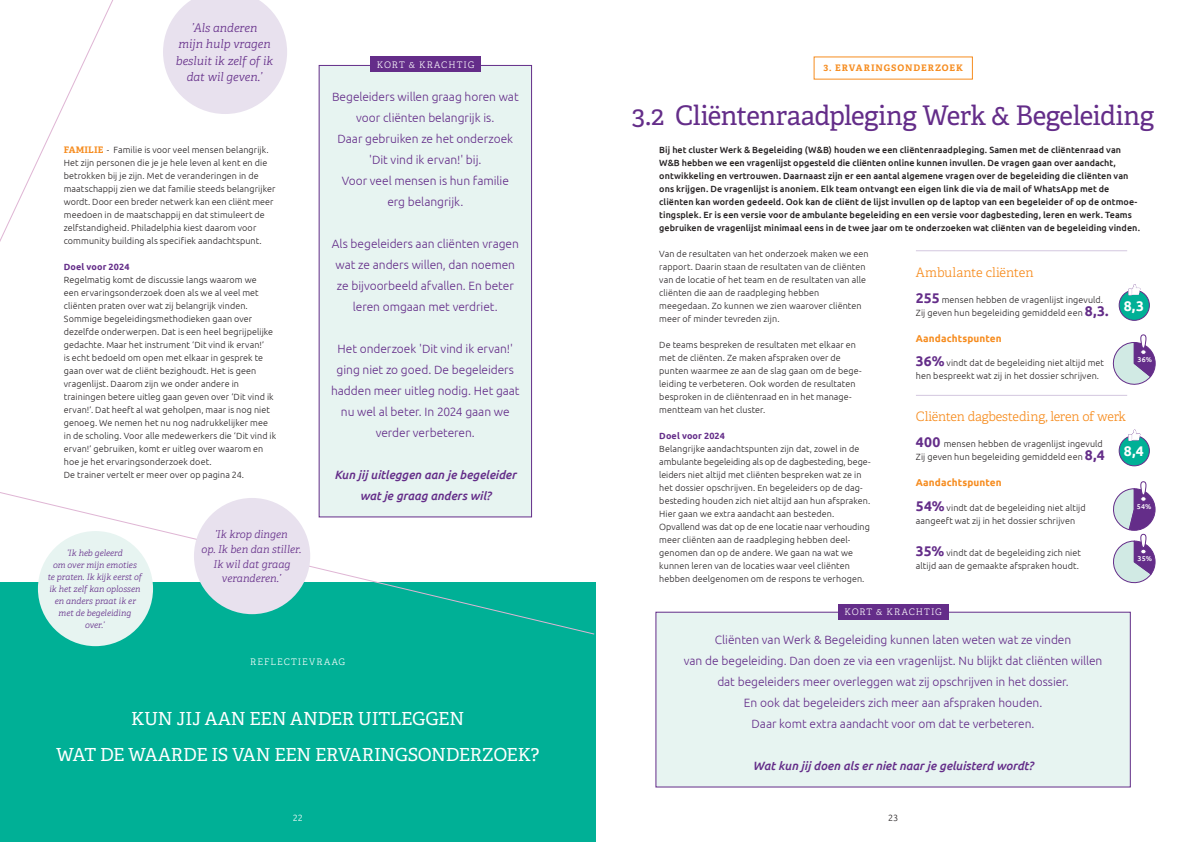
<style>
.page{position:relative;width:1191px;height:842px;background:#fff}
.page>*{position:absolute;margin:0;border:0;box-sizing:border-box;transform-origin:0 0}
.Kop_groot{font:27px "Adelle";letter-spacing:-.02em;color:#642d89}
.Kop_groot-2{font:18px/36px "Adelle";letter-spacing:-.02em;color:#fff;text-align:center}
.broodtekst{font:700 14px "Ubuntu";color:#fff}
.Tussenkop_groot_oranje{font:300 13px "Adelle";letter-spacing:-.015em;color:#f68c1f}
.Kop_groot-3{font:300 12px/21px "Ubuntu";letter-spacing:-.005em;color:#642d89;text-align:center}
.Kop_groot-4{font:italic 500 12px/21px "Ubuntu";letter-spacing:-.005em;color:#642d89;text-align:center}
.t1{font:italic 300 11.9px/16.4px "Adelle";color:#642d89;text-align:center}
.t2{font:italic 300 10.7px/14.8px "Adelle";color:#642d89;text-align:center}
.Tussenkop_groot_oranje-2{font:700 10px "Ubuntu";letter-spacing:.01em;color:#f68c1f}
.broodtekst-2{font:300 9px/13px "Ubuntu";letter-spacing:.01em;color:#231f20}
.inleiding_Medium{font:500 9px/13px "Ubuntu";letter-spacing:.005em;color:#231f20}
.broodtekst-3{font:300 9px "Adelle";letter-spacing:.11em;color:#fff}
.Alineastijl_1{font:700 9px "Ubuntu";letter-spacing:.015em;color:#642d89}
.bloktekstje{font:700 9px "Adelle";letter-spacing:.105em;color:#f68c1f}
.broodtekst-4{font:300 9px "Ubuntu";color:#fff}
.broodtekst-5{font:300 9px "Ubuntu";color:#231f20}
.t3{font:italic 300 8.7px/12px "Adelle";color:#642d89;text-align:center}
.broodtekst-6{font:500 7px "Ubuntu";color:#fff}
.s1{font-family:"Adelle";font-weight:700;color:#f68c1f}
.s2{font-weight:700;font-size:14px;color:#642d89}
</style>
<div class="page">
<svg style="left:0;top:0;width:113px;height:242px"></svg>
<div style="left:0;top:582px;width:595px;height:260px;background:#00b096"></div>
<svg style="left:163px;top:0;width:124px;height:114px"></svg>
<div style="left:656px;top:612px;width:474px;height:175px;background:#e7f4f1"></div>
<div style="left:656px;top:612px;width:474px;height:175px;border:1px solid #642d89"></div>
<div style="left:838px;top:604px;width:110px;height:16px;background:#642d89"></div>
<hr style="left:916px;top:250px;width:211px;height:1px;background:#d3c7df">
<hr style="left:916px;top:395px;width:211px;height:1px;background:#d3c7df">
<div style="left:1119px;top:436px;width:30px;height:30px;background:#00b096;border-radius:50%"></div>
<div style="left:1119px;top:435px;width:30px;height:31px;border:1px solid #642d89;border-radius:50%"></div>
<div style="left:1119px;top:290px;width:30px;height:30px;background:#00b096;border-radius:50%"></div>
<div style="left:1119px;top:290px;width:30px;height:30px;border:1px solid #642d89;border-radius:50%"></div>
<svg style="left:1128px;top:284px;width:12px;height:12px"></svg>
<svg style="left:1128px;top:430px;width:12px;height:11px"></svg>
<svg style="left:1112px;top:335px;width:43px;height:50px"></svg>
<svg style="left:1113px;top:481px;width:42px;height:103px"></svg>
<svg style="left:0;top:485px;width:595px;height:150px"></svg>
<div style="left:38px;top:531px;width:115px;height:115px;background:#e7f4f1;border-radius:50%"></div>
<div style="left:194px;top:498px;width:116px;height:116px;background:#e8e1ee;border-radius:50%"></div>
<div style="left:319px;top:65px;width:212px;height:452px;background:#e7f4f1"></div>
<div style="left:370px;top:57px;width:111px;height:15px;background:#642d89"></div>
<p class="t1" style="left:176px;top:20px;width:99px">’Als anderen<br>mijn hulp vragen besluit ik zelf of ik dat wil geven.’</p>
<p class="broodtekst-2" style="left:64px;top:143px;width:213px"><span class="s1">FAMILIE</span> - Familie is voor veel mensen belangrijk.<br>Het zijn personen die je je hele leven al kent en die betrokken bij je zijn. Met de veranderingen in de maatschappij zien we dat familie steeds belangrijker wordt. Door een breder netwerk kan een cliënt meer meedoen in de maatschappij en dat stimuleert de zelfstandigheid. Philadelphia kiest daarom voor community building als specifiek aandachtspunt.</p>
<p class="Alineastijl_1" style="left:64px;top:261px;width:67px">Doel voor 2024</p>
<p class="broodtekst-2" style="left:64px;top:273px;width:214px">Regelmatig komt de discussie langs waarom we<br>een ervaringsonderzoek doen als we al veel met cliënten praten over wat zij belangrijk vinden.<br>Sommige begeleidingsmethodieken gaan over dezelfde onderwerpen. Dat is een heel begrijpelijke gedachte. Maar het instrument ‘Dit vind ik ervan!’<br>is echt bedoeld om open met elkaar in gesprek te gaan over wat de cliënt bezighoudt. Het is geen vragenlijst. Daarom zijn we onder andere in trainingen betere uitleg gaan geven over ‘Dit vind ik ervan!’. Dat heeft al wat geholpen, maar is nog niet genoeg. We nemen het nu nog nadrukkelijker mee in de scholing. Voor alle medewerkers die ‘Dit vind ik ervan!’ gebruiken, komt er uitleg over waarom en hoe je het ervaringsonderzoek doet.</p>
<p class="broodtekst-2" style="left:64px;top:468px;width:182px">De trainer vertelt er meer over op pagina 24.</p>
<p class="t3" style="left:48px;top:547px;width:96px">’Ik heb geleerd<br>om over mijn emoties<br>te praten. Ik kijk eerst of ik het zelf kan oplossen en anders praat ik er met de begeleiding over.’</p>
<p class="t2" style="left:202px;top:527px;width:101px">’Ik krop dingen<br>op. Ik ben dan stiller.<br>Ik wil dat graag veranderen.’</p>
<p class="broodtekst-3" style="left:377px;top:59px;width:99px">KORT &amp; KRACHTIG</p>
<p class="Kop_groot-3" style="left:332px;top:86px;width:188px">Begeleiders willen graag horen wat voor cliënten belangrijk is.<br>Daar gebruiken ze het onderzoek 'Dit vind ik ervan!' bij.</p>
<p class="Kop_groot-3" style="left:342px;top:170px;width:169px">Voor veel mensen is hun familie erg belangrijk.</p>
<p class="Kop_groot-3" style="left:332px;top:233px;width:189px">Als begeleiders aan cliënten vragen wat ze anders willen, dan noemen ze bijvoorbeeld afvallen. En beter leren omgaan met verdriet.</p>
<p class="Kop_groot-3" style="left:331px;top:338px;width:190px">Het onderzoek 'Dit vind ik ervan!' ging niet zo goed. De begeleiders hadden meer uitleg nodig. Het gaat nu wel al beter. In 2024 gaan we verder verbeteren.</p>
<p class="Kop_groot-4" style="left:334px;top:464px;width:183px">Kun jij uitleggen aan je begeleider wat je graag anders wil?</p>
<p class="broodtekst-3" style="left:250px;top:656px;width:97px">REFLECTIEVRAAG</p>
<p class="Kop_groot-2" style="left:56px;top:700px;width:484px">KUN JIJ AAN EEN ANDER UITLEGGEN<br>WAT DE WAARDE IS VAN EEN ERVARINGSONDERZOEK?</p>
<p class="bloktekstje" style="left:823px;top:62px;width:141px">3. ERVARINGSONDERZOEK</p>
<p class="Kop_groot" style="left:632px;top:99px;width:523px">3.2 Cliëntenraadpleging Werk &amp; Begeleiding</p>
<p class="inleiding_Medium" style="left:659px;top:143px;width:482px">Bij het cluster Werk &amp; Begeleiding (W&amp;B) houden we een cliëntenraadpleging. Samen met de cliëntenraad van W&amp;B hebben we een vragenlijst opgesteld die cliënten online kunnen invullen. De vragen gaan over aandacht, ontwikkeling en vertrouwen. Daarnaast zijn er een aantal algemene vragen over de begeleiding die cliënten van ons krijgen. De vragenlijst is anoniem. Elk team ontvangt een eigen link die via de mail of WhatsApp met de cliënten kan worden gedeeld. Ook kan de cliënt de lijst invullen op de laptop van een begeleider of op de ontmoe&shy;tingsplek. Er is een versie voor de ambulante begeleiding en een versie voor dagbesteding, leren en werk. Teams gebruiken de vragenlijst minimaal eens in de twee jaar om te onderzoeken wat cliënten van de begeleiding vinden.</p>
<p class="broodtekst-2" style="left:659px;top:247px;width:211px">Van de resultaten van het onderzoek maken we een rapport. Daarin staan de resultaten van de cliënten van de locatie of het team en de resultaten van alle cliënten die aan de raadpleging hebben meegedaan. Zo kunnen we zien waarover cliënten meer of minder tevreden zijn.</p>
<p class="broodtekst-2" style="left:659px;top:338px;width:204px">De teams bespreken de resultaten met elkaar en met de cliënten. Ze maken afspraken over de punten waarmee ze aan de slag gaan om de bege&shy;leiding te verbeteren. Ook worden de resultaten besproken in de cliëntenraad en in het manage&shy;mentteam van het cluster.</p>
<p class="Alineastijl_1" style="left:659px;top:430px;width:67px">Doel voor 2024</p>
<p class="broodtekst-2" style="left:659px;top:442px;width:213px">Belangrijke aandachtspunten zijn dat, zowel in de ambulante begeleiding als op de dagbesteding, bege&shy;leiders niet altijd met cliënten bespreken wat ze in het dossier opschrijven. En begeleiders op de dag&shy;besteding houden zich niet altijd aan hun afspraken.<br>Hier gaan we extra aandacht aan besteden.</p>
<p class="broodtekst-2" style="left:659px;top:520px;width:212px">Opvallend was dat op de ene locatie naar verhouding meer cliënten aan de raadpleging hebben deel&shy;genomen dan op de andere. We gaan na wat we kunnen leren van de locaties waar veel cliënten hebben deelgenomen om de respons te verhogen.</p>
<p class="Tussenkop_groot_oranje" style="left:916px;top:264px;width:119px">Ambulante cliënten</p>
<p class="broodtekst-2" style="left:916px;top:293px;width:189px"><span class="s2">255</span> mensen hebben de vragenlijst ingevuld.</p>
<p class="broodtekst-2" style="left:916px;top:306px;width:194px">Zij geven hun begeleiding gemiddeld een <span class="s2">8,3.</span></p>
<p class="Tussenkop_groot_oranje-2" style="left:916px;top:332px;width:87px">Aandachtspunten</p>
<p class="broodtekst-2" style="left:916px;top:356px;width:190px"><span class="s2">36%</span> vindt dat de begeleiding niet altijd met hen bespreekt wat zij in het dossier schrijven.</p>
<p class="Tussenkop_groot_oranje" style="left:916px;top:409px;width:212px">Cliënten dagbesteding, leren of werk</p>
<p class="broodtekst-2" style="left:916px;top:437px;width:188px"><span class="s2">400</span> mensen hebben de vragenlijst ingevuld</p>
<p class="broodtekst-2" style="left:916px;top:450px;width:190px">Zij geven hun begeleiding gemiddeld een <span class="s2">8,4</span></p>
<p class="Tussenkop_groot_oranje-2" style="left:916px;top:476px;width:87px">Aandachtspunten</p>
<p class="broodtekst-2" style="left:916px;top:501px;width:171px"><span class="s2">54%</span> vindt dat de begeleiding niet altijd aangeeft wat zij in het dossier schrijven</p>
<p class="broodtekst-2" style="left:916px;top:546px;width:166px"><span class="s2">35%</span> vindt dat de begeleiding zich niet altijd aan de gemaakte afspraken houdt.</p>
<p class="broodtekst" style="left:1123px;top:297px;width:22px">8,3</p>
<p class="broodtekst-6" style="left:1137px;top:355px;width:16px">36%</p>
<p class="broodtekst" style="left:1123px;top:443px;width:21px">8,4</p>
<p class="broodtekst-6" style="left:1136px;top:502px;width:16px">54%</p>
<p class="broodtekst-6" style="left:1137px;top:554px;width:16px">35%</p>
<p class="broodtekst-3" style="left:844px;top:607px;width:99px">KORT &amp; KRACHTIG</p>
<p class="Kop_groot-3" style="left:684px;top:629px;width:420px">Cliënten van Werk &amp; Begeleiding kunnen laten weten wat ze vinden<br>van de begeleiding. Dan doen ze via een vragenlijst. Nu blijkt dat cliënten willen dat begeleiders meer overleggen wat zij opschrijven in het dossier.<br>En ook dat begeleiders zich meer aan afspraken houden.<br>Daar komt extra aandacht voor om dat te verbeteren.</p>
<p class="Kop_groot-4" style="left:753px;top:755px;width:282px">Wat kun jij doen als er niet naar je geluisterd wordt?</p>
<p class="broodtekst-4" style="left:293px;top:812px;width:12px">22</p>
<p class="broodtekst-5" style="left:888px;top:812px;width:12px">23</p>
</div>
